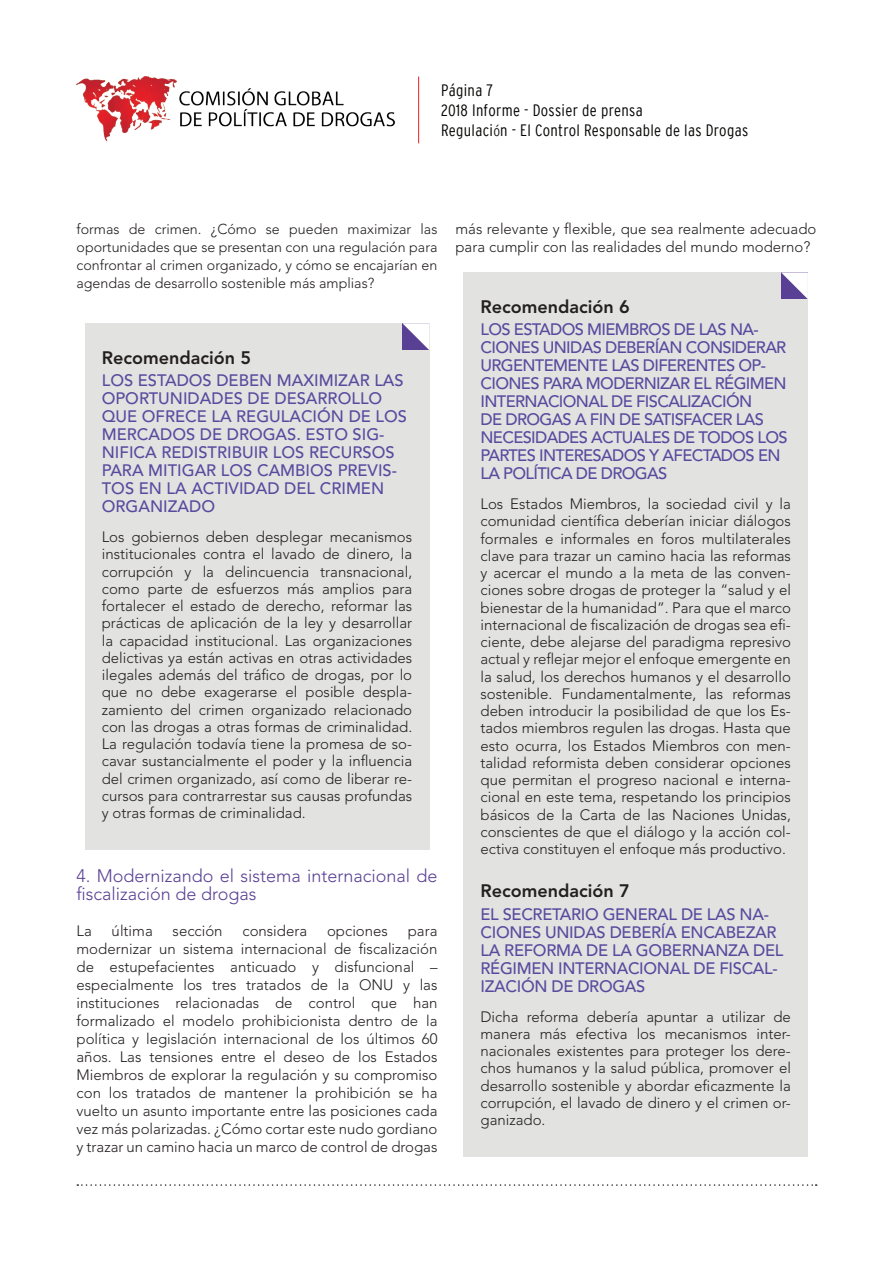
<style>
.page{position:relative;width:893px;height:1263px;background:#fff}
.page>*{position:absolute;margin:0;border:0;box-sizing:border-box;transform-origin:0 0}
.t1{font:300 18px/18px "Avenir LT Pro";color:#5a4094}
.t2{font:800 18px "Avenir LT Pro";color:#231f20}
.t3{font:500 16.5px/18px "Avenir LT Pro";letter-spacing:-.04em;color:#584a9e}
.t4{font:500 16.5px/18px "Avenir LT Pro";color:#584a9e}
.t5{font:500 16.5px/18px "Avenir LT Pro";letter-spacing:-.02em;color:#584a9e}
.t6{font:300 condensed 16.5px/19.8px "Interstate";letter-spacing:.02em;color:#040503}
.t7{font:300 15px/17.2px "Avenir LT Pro";color:#231f20;text-align:justify}
.t8{font:300 14.25px/18px "Avenir LT Pro";color:#231f20;text-align:justify}
.s1{font-size:15px;color:#231f20}
</style>
<div class="page">
<div style="left:463px;top:272px;width:345px;height:885px;background:#e2e2e1"></div>
<svg style="left:781px;top:272px;width:27px;height:27px"></svg>
<svg style="left:77px;top:1184px;width:740px;height:2px"></svg>
<div style="left:85px;top:323px;width:344px;height:526px;background:#e2e2e1"></div>
<svg style="left:402px;top:323px;width:27px;height:27px"></svg>
<hr style="left:418px;top:77px;width:1px;height:66px;background:#ee1f23">
<img style="left:77px;top:77px;width:318px;height:65px">
<p class="t6" style="left:441px;top:80px;width:309px">Página 7<br>2018 Informe - Dossier de prensa<br>Regulaci<span class="s1">ó</span>n - El Control Responsable de las Drogas</p>
<p class="t8" style="left:77px;top:220px;width:362px">formas de crimen. ¿Cómo se pueden maximizar las oportunidades que se presentan con una regulación para confrontar al crimen organizado, y cómo se encajarían en agendas de desarrollo sostenible más amplias?</p>
<p class="t2" style="left:102px;top:347px;width:151px">Recomendación 5</p>
<p class="t4" style="left:102px;top:372px;width:307px">LOS ESTADOS DEBEN MAXIMIZAR LAS<br>OPORTUNIDADES DE DESARROLLO<br>QUE OFRECE LA REGULACIÓN DE LOS<br>MERCADOS DE DROGAS. ESTO SIG-<br>NIFICA REDISTRIBUIR LOS RECURSOS<br>PARA MITIGAR LOS CAMBIOS PREVIS-<br>TOS EN LA ACTIVIDAD DEL CRIMEN<br>ORGANIZADO</p>
<p class="t7" style="left:102px;top:528px;width:312px">Los gobiernos deben desplegar mecanismos institucionales contra el lavado de dinero, la corrupción y la delincuencia transnacional, como parte de esfuerzos más amplios para fortalecer el estado de derecho, reformar las prácticas de aplicación de la ley y desarrollar la capacidad institucional. Las organizaciones delictivas ya están activas en otras actividades ilegales además del tráfico de drogas, por lo que no debe exagerarse el posible despla&shy;zamiento del crimen organizado relacionado con las drogas a otras formas de criminalidad.<br>La regulación todavía tiene la promesa de so&shy;cavar sustancialmente el poder y la influencia del crimen organizado, así como de liberar re&shy;cursos para contrarrestar sus causas profundas y otras formas de criminalidad.</p>
<p class="t1" style="left:77px;top:867px;width:362px">4. Modernizando el sistema internacional de fiscalización de drogas</p>
<p class="t7" style="left:77px;top:922px;width:17px">La</p>
<p class="t7" style="left:112px;top:922px;width:43px">última</p>
<p class="t7" style="left:173px;top:922px;width:52px">sección</p>
<p class="t7" style="left:242px;top:922px;width:66px">considera</p>
<p class="t7" style="left:327px;top:922px;width:62px">opciones</p>
<p class="t7" style="left:77px;top:922px;width:362px;line-height:18px;text-indent:331px">para modernizar un sistema internacional de fiscalización de estupefacientes anticuado y disfuncional – especialmente los tres tratados de la ONU y las instituciones relacionadas de control que han formalizado el modelo prohibicionista dentro de la política y legislación internacional de los últimos 60 años. Las tensiones entre el deseo de los Estados Miembros de explorar la regulación y su compromiso con los tratados de mantener la prohibición se ha vuelto un asunto importante entre las posiciones cada vez más polarizadas. ¿Cómo cortar este nudo gordiano y trazar un camino hacia un marco de control de drogas</p>
<p class="t7" style="left:455px;top:220px;width:362px;line-height:18px">más relevante y flexible, que sea realmente adecuado para cumplir con las realidades del mundo moderno?</p>
<p class="t2" style="left:480px;top:296px;width:151px">Recomendación 6</p>
<p class="t3" style="left:480px;top:321px;width:309px">LOS ESTADOS MIEMBROS DE LAS NA-<br>CIONES UNIDAS DEBERÍAN CONSIDERAR<br>URGENTEMENTE LAS DIFERENTES OP-<br>CIONES PARA MODERNIZAR EL RÉGIMEN<br>INTERNACIONAL DE FISCALIZACIÓN<br>DE DROGAS A FIN DE SATISFACER LAS<br>NECESIDADES ACTUALES DE TODOS LOS<br>PARTES INTERESADOS Y AFECTADOS EN<br>LA POLÍTICA DE DROGAS</p>
<p class="t7" style="left:480px;top:495px;width:312px">Los Estados Miembros, la sociedad civil y la comunidad científica deberían iniciar diálogos formales e informales en foros multilaterales clave para trazar un camino hacia las reformas y acercar el mundo a la meta de las conven&shy;ciones sobre drogas de proteger la “salud y el bienestar de la humanidad”. Para que el marco internacional de fiscalización de drogas sea efi&shy;ciente, debe alejarse del paradigma represivo actual y reflejar mejor el enfoque emergente en la salud, los derechos humanos y el desarrollo sostenible. Fundamentalmente, las reformas deben introducir la posibilidad de que los Es&shy;tados miembros regulen las drogas. Hasta que esto ocurra, los Estados Miembros con men&shy;talidad reformista deben considerar opciones que permitan el progreso nacional e interna&shy;cional en este tema, respetando los principios básicos de la Carta de las Naciones Unidas, conscientes de que el diálogo y la acción col&shy;ectiva constituyen el enfoque más productivo.</p>
<p class="t2" style="left:480px;top:880px;width:151px">Recomendación 7</p>
<p class="t5" style="left:480px;top:905px;width:304px">EL SECRETARIO GENERAL DE LAS NA-<br>CIONES UNIDAS DEBERÍA ENCABEZAR<br>LA REFORMA DE LA GOBERNANZA DEL<br>RÉGIMEN INTERNACIONAL DE FISCAL-<br>IZACIÓN DE DROGAS</p>
<p class="t7" style="left:480px;top:1008px;width:312px">Dicha reforma debería apuntar a utilizar de manera más efectiva los mecanismos inter&shy;nacionales existentes para proteger los dere&shy;chos humanos y la salud pública, promover el desarrollo sostenible y abordar eficazmente la corrupción, el lavado de dinero y el crimen or&shy;ganizado.</p>
</div>
